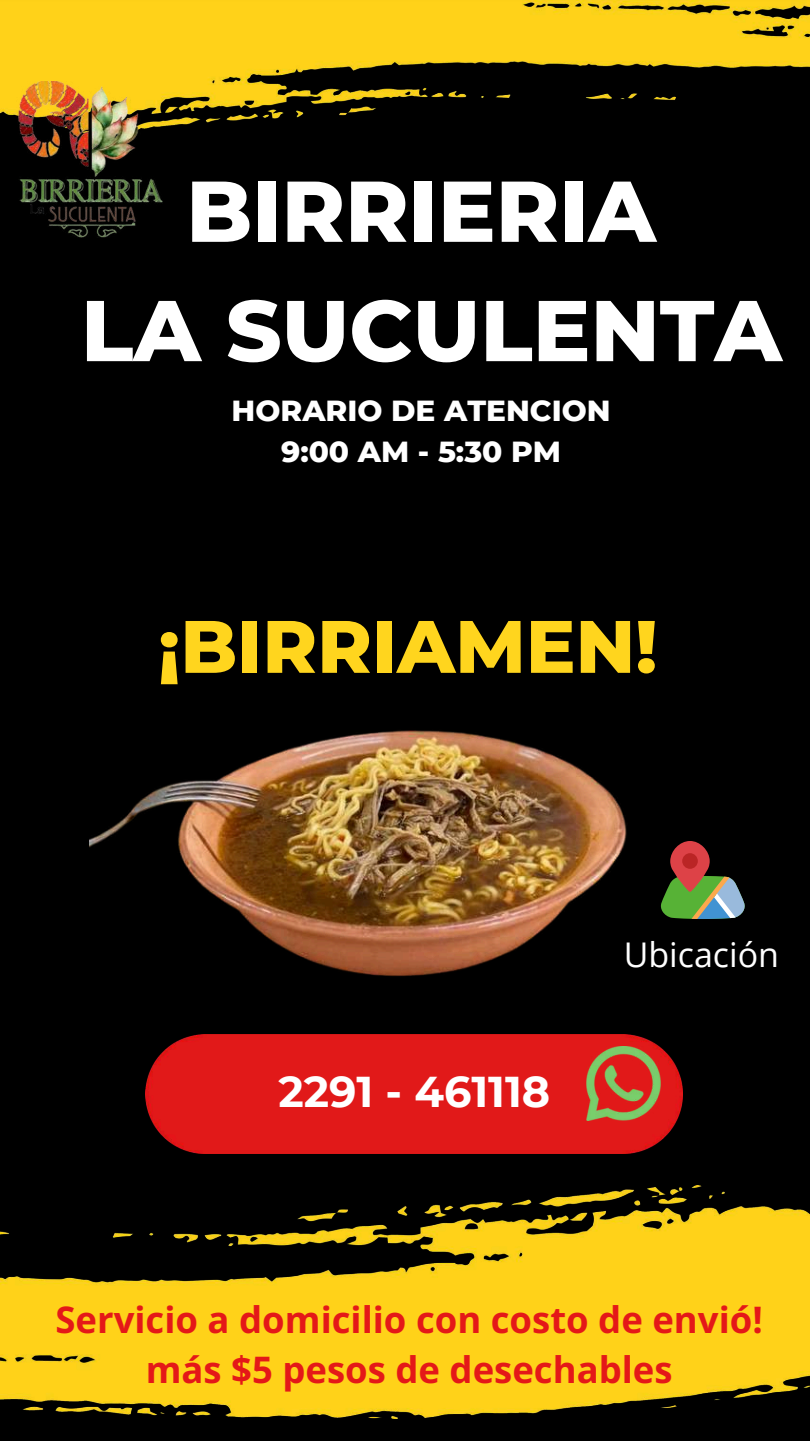
<style>
.page{position:relative;width:810px;height:1441px;background:#fff}
.page>*{position:absolute;margin:0;border:0;box-sizing:border-box;transform-origin:0 0}
.t1{font:800 86px/119.2px "Montserrat";color:#fff;text-align:center}
.t2{font:800 74px "Montserrat";color:#ffd51e}
.t3{font:700 43px "Montserrat";color:#fff}
.t4{font:700 36.5px/50.2px "Open Sans";color:#e41818;text-align:center}
.t5{font:34px "Open Sans";color:#fff}
.t6{font:800 29.6px/40.5px "Montserrat";color:#fff;text-align:center}
</style>
<div class="page">
<div style="left:0;top:0;width:810px;height:1440px;background:#000"></div>
<img style="left:0;top:0;width:810px;height:126px">
<img style="left:0;top:1185px;width:810px;height:233px">
<img style="left:146px;top:1034px;width:537px;height:119px">
<img style="left:12px;top:81px;width:156px;height:156px">
<img style="left:90px;top:730px;width:537px;height:246px">
<img style="left:587px;top:1046px;width:73px;height:74px">
<svg style="left:660px;top:841px;width:85px;height:77px"></svg>
<div style="left:682px;top:853px;width:16px;height:15px;background:#ba2525;border-radius:50%"></div>
<h1 class="t1" style="left:81px;top:151px;width:703px">BIRRIERIA<br>LA SUCULENTA</h1>
<p class="t6" style="left:232px;top:390px;width:380px">HORARIO DE ATENCION<br>9:00 AM - 5:30 PM</p>
<h2 class="t2" style="left:158px;top:601px;width:501px">¡BIRRIAMEN!</h2>
<p class="t3" style="left:279px;top:1065px;width:273px">2291 - 461118</p>
<p class="t5" style="left:624px;top:930px;width:157px">Ubicación</p>
<p class="t4" style="left:56px;top:1292px;width:709px">Servicio a domicilio con costo de envió! más $5 pesos de desechables</p>
</div>
